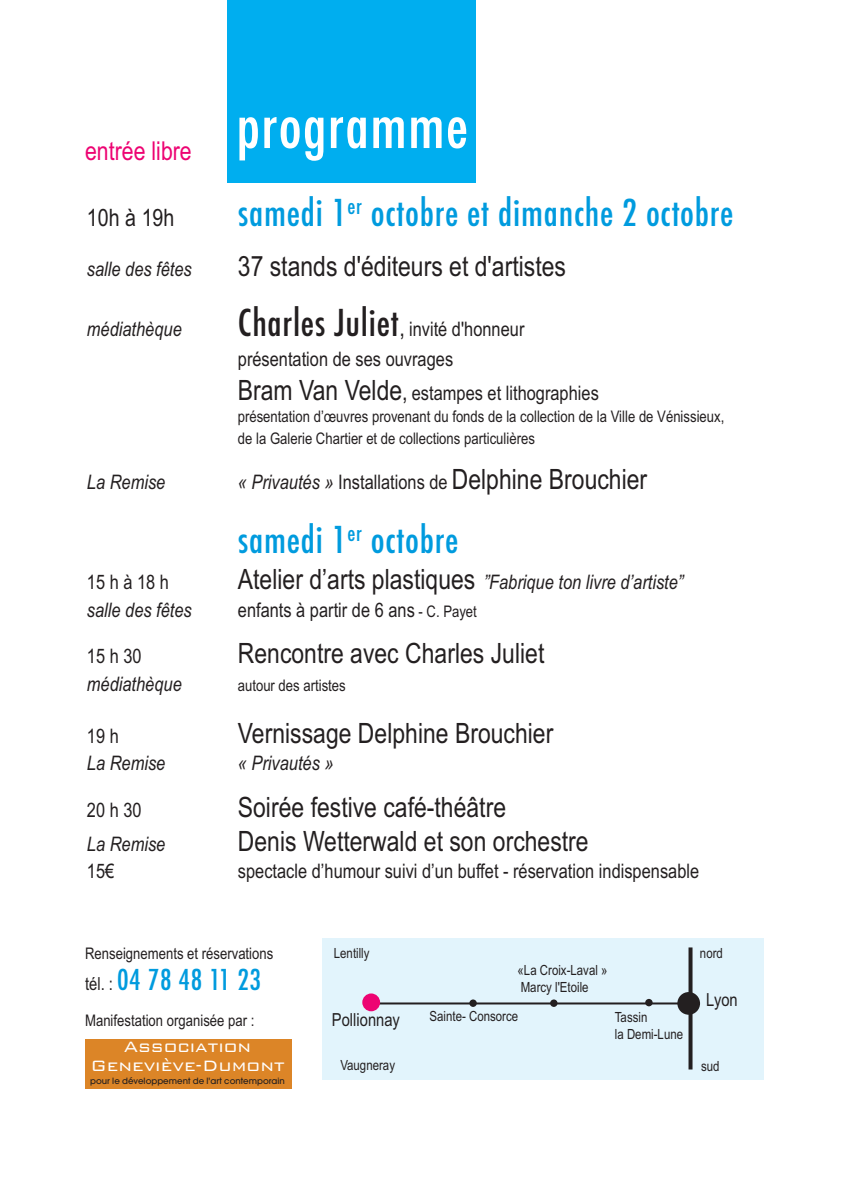
<style>
.page{position:relative;width:851px;height:1191px;background:#fff}
.page>*{position:absolute;margin:0;border:0;box-sizing:border-box;transform-origin:0 0}
.t1{font:500 condensed 60px "Futura";letter-spacing:.02em;color:#fff}
.t2{font:500 condensed 36px "Futura";letter-spacing:.02em;color:#009bde}
.t3{font:28px "Arial Narrow";color:#231f20}
.t4{font:500 condensed 28px "Futura";letter-spacing:.02em;color:#009bde}
.t5{font:26px "Arial Narrow";color:#ed0372}
.t6{font:24px "Arial Narrow";color:#231f20}
.t7{font:20px/29.8px "Arial Narrow";color:#231f20}
.t8{font:italic 20px "Arial Narrow";color:#231f20}
.t9{font:300 20px/18.8px "Bank Gothic";color:#fff;text-align:center}
.t10{font:20px "Arial Narrow";letter-spacing:.23em;color:#231f20}
.t11{font:18px "Arial Narrow";color:#231f20}
.t12{font:16px/22px "Arial Narrow";color:#231f20}
.t13{font:14px/16.8px "Arial Narrow";color:#231f20}
.t14{font:500 8.6px "Avant Garde";color:#231f20}
.s1{font-family:"Futura";font-weight:500;font-stretch:condensed;font-size:36px}
.s2{font-size:24px}
.s3{font-size:28px}
.s4{font-style:italic;font-size:20px}
.s5{font-size:20px}
.s6{font-style:normal;font-size:28px}
.s7{font-size:16px}
.s8{font-family:"Arial Narrow";font-weight:400;font-stretch:normal;font-size:18px;color:#231f20}
</style>
<div class="page">
<div style="left:227px;top:0;width:249px;height:182px;background:#00aeef"></div>
<div style="left:322px;top:937px;width:442px;height:142px;background:#e2f4fc"></div>
<svg style="left:688px;top:947px;width:4px;height:122px"></svg>
<div style="left:469px;top:999px;width:7px;height:8px;background:#231f20;border-radius:50%"></div>
<div style="left:550px;top:999px;width:7px;height:8px;background:#231f20;border-radius:50%"></div>
<div style="left:645px;top:999px;width:7px;height:7px;background:#231f20;border-radius:50%"></div>
<div style="left:677px;top:992px;width:23px;height:22px;background:#231f20;border-radius:50%"></div>
<hr style="left:365px;top:1002px;width:324px;height:2px;background:#231f20">
<div style="left:362px;top:993px;width:18px;height:18px;background:#ed0372;border-radius:50%"></div>
<div style="left:85px;top:1038px;width:206px;height:50px;background:#dc8527"></div>
<h3 class="t5" style="left:85px;top:136px;width:108px">entrée libre</h3>
<p class="t6" style="left:87px;top:204px;width:89px">10h à 19h</p>
<h1 class="t1" style="left:236px;top:92px;width:233px">programme</h1>
<h2 class="t2" style="left:238px;top:193px;width:497px">samedi 1<sup>er</sup> octobre et dimanche 2 octobre</h2>
<p class="t8" style="left:87px;top:258px;width:106px">salle des fêtes</p>
<h3 class="t3" style="left:238px;top:250px;width:329px">37 stands d'éditeurs et d'artistes</h3>
<p class="t8" style="left:87px;top:317px;width:96px">médiathèque</p>
<p class="t7" style="left:238px;top:314px;width:288px"><span class="s1">Charles Juliet</span><span class="s2">,</span> invité d'honneur présentation de ses ouvrages</p>
<p class="t7" style="left:238px;top:378px;width:362px"><span class="s3">Bram Van Velde</span><span class="s2">,</span> estampes et lithographies</p>
<p class="t12" style="left:238px;top:405px;width:488px">présentation d’œuvres provenant du fonds de la collection de la Ville de Vénissieux, de la Galerie Chartier et de collections particulières</p>
<p class="t8" style="left:87px;top:470px;width:80px">La Remise</p>
<h3 class="t3" style="left:238px;top:462px;width:411px"><span class="s4">« Privautés »</span> <span class="s5">Installations de</span> Delphine Brouchier</h3>
<h2 class="t2" style="left:238px;top:520px;width:222px">samedi 1<sup>er</sup> octobre</h2>
<p class="t10" style="left:87px;top:570px;width:84px">15hà18h</p>
<p class="t8" style="left:238px;top:570px;width:447px"><span class="s6">Atelier d’arts plastiques</span> ”Fabrique ton livre d’artiste”</p>
<p class="t8" style="left:87px;top:598px;width:106px">salle des fêtes</p>
<p class="t7" style="left:238px;top:595px;width:240px">enfants à partir de 6 ans <span class="s7">- C. Payet</span></p>
<p class="t7" style="left:87px;top:641px;width:56px">15 h 30</p>
<h3 class="t3" style="left:238px;top:637px;width:308px">Rencontre avec Charles Juliet</h3>
<p class="t8" style="left:87px;top:672px;width:96px">médiathèque</p>
<p class="t12" style="left:238px;top:674px;width:109px">autour des artistes</p>
<p class="t7" style="left:87px;top:721px;width:33px">19 h</p>
<h3 class="t3" style="left:238px;top:716px;width:317px">Vernissage Delphine Brouchier</h3>
<p class="t8" style="left:87px;top:752px;width:80px">La Remise</p>
<p class="t8" style="left:238px;top:752px;width:97px">« Privautés »</p>
<p class="t7" style="left:87px;top:795px;width:56px">20 h 30</p>
<h3 class="t3" style="left:238px;top:791px;width:270px">Soirée festive café-théâtre</h3>
<p class="t8" style="left:87px;top:832px;width:80px">La Remise</p>
<h3 class="t3" style="left:238px;top:824px;width:352px">Denis Wetterwald et son orchestre</h3>
<p class="t7" style="left:87px;top:856px;width:29px">15€</p>
<p class="t7" style="left:238px;top:856px;width:463px">spectacle d’humour suivi d’un buffet - réservation indispensable</p>
<p class="t12" style="left:85px;top:942px;width:190px">Renseignements et réservations</p>
<h3 class="t4" style="left:85px;top:963px;width:178px"><span class="s8">tél. :</span> 04 78 48 11 23</h3>
<p class="t12" style="left:85px;top:1009px;width:171px">Manifestation organisée par :</p>
<p class="t9" style="left:90px;top:1035px;width:196px">Association<br>Geneviève-Dumont</p>
<p class="t14" style="left:90px;top:1077px;width:196px">pour le développement de l'art contemporain</p>
<p class="t13" style="left:334px;top:944px;width:37px">Lentilly</p>
<p class="t13" style="left:699px;top:945px;width:24px">nord</p>
<p class="t13" style="left:517px;top:961px;width:91px">«La Croix-Laval »<br>Marcy l'Etoile</p>
<p class="t11" style="left:332px;top:1009px;width:70px">Pollionnay</p>
<p class="t13" style="left:429px;top:1007px;width:90px">Sainte- Consorce</p>
<p class="t13" style="left:614px;top:1008px;width:70px">Tassin<br>la Demi-Lune</p>
<p class="t11" style="left:706px;top:989px;width:33px">Lyon</p>
<p class="t13" style="left:340px;top:1056px;width:56px">Vaugneray</p>
<p class="t13" style="left:701px;top:1057px;width:20px">sud</p>
</div>
